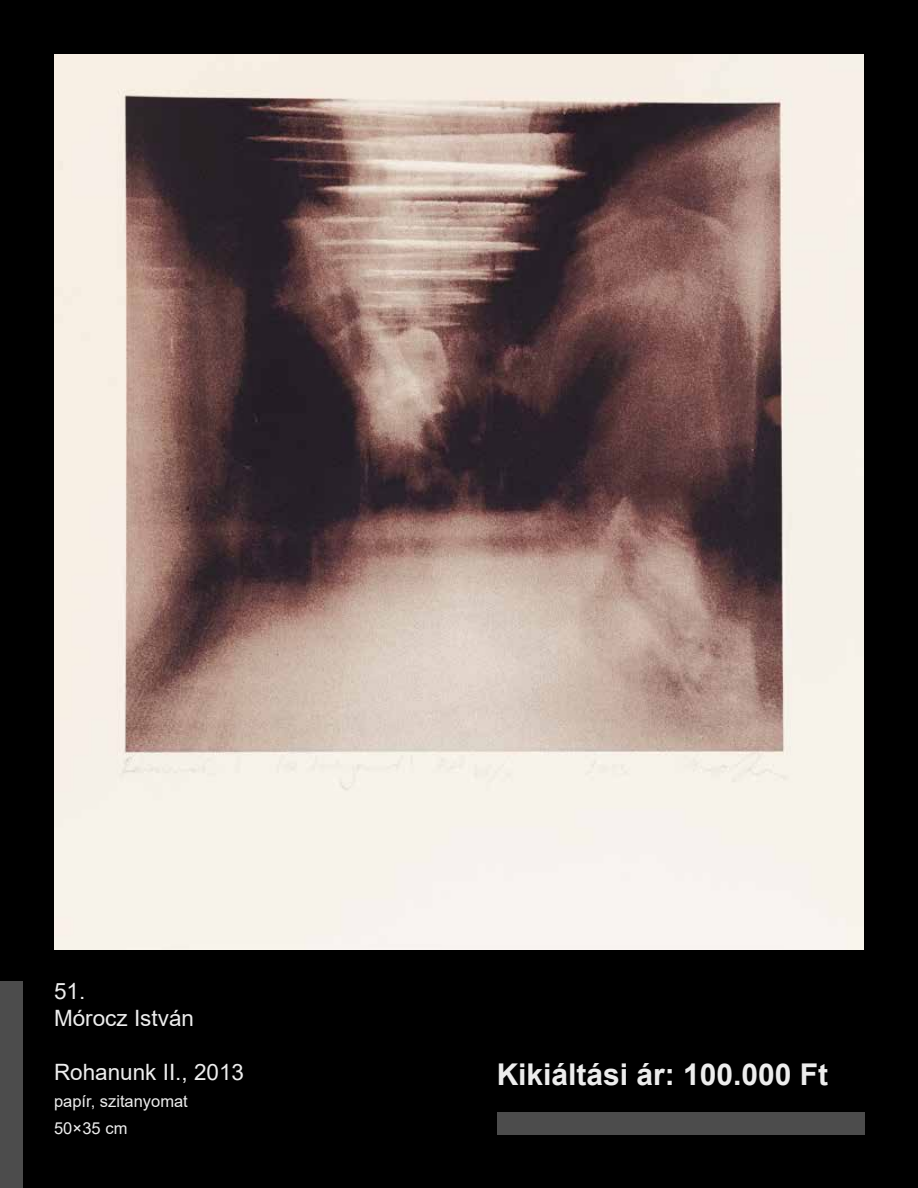
<style>
.page{position:relative;width:918px;height:1188px;background:#000}
.page>*{position:absolute;margin:0;border:0;box-sizing:border-box;transform-origin:0 0}
.t1{font:700 30px "Arial";color:#fff}
.t2{font:22.5px/27px "Arial";color:#fff}
.t3{font:16.5px/27px "Arial";color:#fff}
</style>
<div class="page">
<div style="left:497px;top:1112px;width:367px;height:22px;background:#4c4c4c"></div>
<div style="left:0;top:981px;width:22px;height:207px;background:#4c4c4c"></div>
<img style="left:54px;top:54px;width:810px;height:895px">
<p class="t2" style="left:54px;top:977px;width:142px">51.<br>Mórocz István</p>
<p class="t2" style="left:54px;top:1058px;width:192px">Rohanunk II., 2013</p>
<p class="t3" style="left:54px;top:1088px;width:135px">papír, szitanyomat<br>50×35 cm</p>
<h1 class="t1" style="left:496px;top:1054px;width:333px">Kikiáltási ár: 100.000 Ft</h1>
</div>
